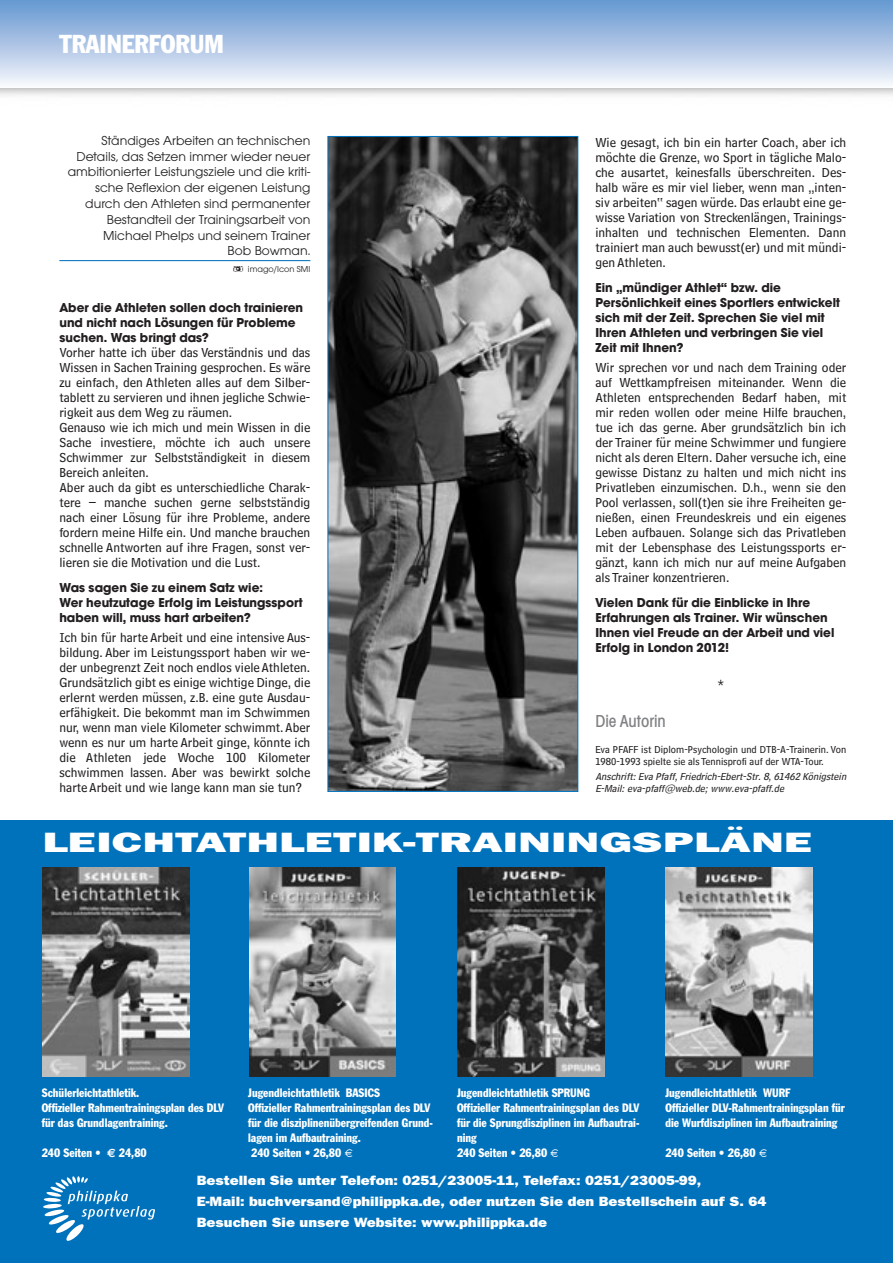
<style>
.page{position:relative;width:893px;height:1263px;background:#fff}
.page>*{position:absolute;margin:0;border:0;box-sizing:border-box;transform-origin:0 0}
.t1{font:800 28.2px "Franklin Gothic";letter-spacing:.005em;color:#fff;scale:1.67 1}
.t2{font:condensed 25.5px "Franklin Gothic";color:#fff}
.t3{font:500 condensed 18px "Avant Garde Gothic Itc T";color:#808285}
.t4{font:13.5px/15px "Bell Centennial Sub Caption";color:#231f20;text-align:justify}
.t5{font:700 13.5px/15px "Avant Garde Gothic Itc T";color:#231f20}
.t6{font:13.5px/15.8px "Avant Garde Gothic Itc T";color:#231f20;text-align:right}
.t7{font:800 13.5px/21px "Franklin Gothic";color:#fff;scale:1.11 1}
.t8{font:condensed 12px/15px "Franklin Gothic";color:#fff;scale:.95 1}
.t9{font:condensed 12px "Franklin Gothic";color:#fff;scale:.96 1}
.t10{font:10.5px/12px "Bell Centennial Sub Caption";color:#231f20}
.t11{font:italic 10.5px/12px "Bell Centennial Sub Caption";color:#231f20}
.t12{font:9px "Avant Garde Gothic Itc T";color:#231f20}
.s1{font-family:"Pinxit Private LL"}
.s2{font-family:"Euro Sans";font-weight:700;font-stretch:normal}
</style>
<div class="page">
<div style="left:0;top:0;width:893px;height:87px;background:linear-gradient(to bottom,#6395d0,#f6f6fb)"></div>
<img style="left:329px;top:138px;width:247px;height:652px">
<div style="left:327px;top:136px;width:251px;height:656px;border:1px solid #0072bc"></div>
<hr style="left:59px;top:260px;width:251px;height:1px;background:#0072bc">
<div style="left:0;top:820px;width:893px;height:443px;background:#0072bc"></div>
<svg style="left:43px;top:1176px;width:112px;height:65px"></svg>
<img style="left:42px;top:867px;width:147px;height:209px">
<img style="left:665px;top:867px;width:147px;height:209px">
<img style="left:250px;top:867px;width:145px;height:209px">
<img style="left:457px;top:867px;width:148px;height:209px">
<h2 class="t2" style="left:59px;top:35px;width:166px">TRAINERFORUM</h2>
<p class="t6" style="left:68px;top:134px;width:244px">Ständiges Arbeiten an technischen Details, das Setzen immer wieder neuer ambitionierter Leistungsziele und die kriti&shy;sche Reflexion der eigenen Leistung durch den Athleten sind permanenter Bestandteil der Trainingsarbeit von Michael Phelps und seinem Trainer<br>Bob Bowman.</p>
<p class="t12" style="left:233px;top:266px;width:79px"><span class="s1">C</span> imago/Icon SMI</p>
<p class="t5" style="left:59px;top:301px;width:245px">Aber die Athleten sollen doch trainieren und nicht nach Lösungen für Probleme suchen. Was bringt das?</p>
<p class="t4" style="left:59px;top:346px;width:252px;text-align:left">Vorher hatte ich über das Verständnis und das Wissen in Sachen Training gesprochen. Es wäre zu einfach, den Athleten alles auf dem Silber - tablett zu servieren und ihnen jegliche Schwie&shy;rigkeit aus dem Weg zu räumen.<br>Genauso wie ich mich und mein Wissen in die Sache inves tiere, möchte ich auch unsere Schwimmer zur Selbstständigkeit in diesem Bereich anleiten.<br>Aber auch da gibt es unterschiedliche Charak&shy;tere – manche suchen gerne selbstständig nach einer Lösung für ihre Probleme, andere fordern meine Hilfe ein. Und manche brauchen schnelle Antworten auf ihre Fragen, sonst ver&shy;lieren sie die Motivation und die Lust.</p>
<p class="t5" style="left:59px;top:582px;width:245px">Was sagen Sie zu einem Satz wie:<br>Wer heutzutage Erfolg im Leistungssport haben will, muss hart arbeiten?</p>
<p class="t4" style="left:59px;top:631px;width:252px">Ich bin für harte Arbeit und eine intensive Aus&shy;bildung. Aber im Leistungssport haben wir we&shy;der unbegrenzt Zeit noch endlos viele Athleten.<br>Grundsätzlich gibt es einige wichtige Dinge, die erlernt werden müssen, z.B. eine gute Ausdau&shy;erfähigkeit. Die bekommt man im Schwimmen nur, wenn man viele Kilometer schwimmt. Aber wenn es nur um harte Arbeit ginge, könnte ich die Athleten jede Woche 100 Kilometer schwimmen lassen. Aber was bewirkt solche harte Arbeit und wie lange kann man sie tun?</p>
<p class="t4" style="left:595px;top:136px;width:252px">Wie gesagt, ich bin ein harter Coach, aber ich möchte die Grenze, wo Sport in tägliche Malo&shy;che ausartet, keinesfalls überschreiten. Des&shy;halb wäre es mir viel lieber, wenn man „inten&shy;siv arbeiten“ sagen würde. Das erlaubt eine ge&shy;wisse Variation von Streckenlängen, Trainings&shy;inhalten und technischen Elementen. Dann trainiert man auch bewusst(er) und mit mündi&shy;gen Athleten.</p>
<p class="t5" style="left:595px;top:282px;width:246px">Ein „mündiger Athlet“ bzw. die Persönlichkeit eines Sportlers entwickelt sich mit der Zeit. Sprechen Sie viel mit Ihren Athleten und verbringen Sie viel Zeit mit Ihnen?</p>
<p class="t4" style="left:595px;top:361px;width:252px">Wir sprechen vor und nach dem Training oder auf Wettkampfreisen miteinander. Wenn die Athleten entsprechenden Bedarf haben, mit mir reden wollen oder meine Hilfe brauchen, tue ich das gerne. Aber grundsätzlich bin ich der Trainer für meine Schwimmer und fungiere nicht als deren Eltern. Daher versuche ich, eine gewisse Distanz zu halten und mich nicht ins Privatleben einzumischen. D.h., wenn sie den Pool verlassen, soll(t)en sie ihre Freiheiten ge&shy;nießen, einen Freundeskreis und ein eigenes Leben aufbauen. Solange sich das Privatleben mit der Lebensphase des Leistungssports er&shy;gänzt, kann ich mich nur auf meine Aufgaben als Trainer konzentrieren.</p>
<p class="t5" style="left:595px;top:597px;width:241px">Vielen Dank für die Einblicke in Ihre Erfahrungen als Trainer. Wir wünschen Ihnen viel Freude an der Arbeit und viel Erfolg in London 2012!</p>
<p class="t4" style="left:717px;top:678px;width:8px">*</p>
<h3 class="t3" style="left:595px;top:715px;width:72px">Die Autorin</h3>
<p class="t10" style="left:595px;top:744px;width:252px">Eva PFAFF ist Diplom-Psychologin und DTB-A-Trainerin. Von<br>1980-1993 spielte sie als Tennisprofi auf der WTA-Tour.</p>
<p class="t11" style="left:595px;top:771px;width:254px">Anschrift:Eva Pfaff,Friedrich-Ebert-Str.8,61462 Königstein<br>E-Mail: eva-pfaff@web.de; www.eva-pfaff.de</p>
<h1 class="t1" style="left:42px;top:832px;width:462px">LEICHTATHLETIK-TRAININGSPLÄNE</h1>
<p class="t8" style="left:42px;top:1086px;width:193px">Schülerleichtathletik.<br>Offizieller Rahmentrainingsplan des DLV für das Grund lagentraining.</p>
<p class="t9" style="left:42px;top:1148px;width:111px">240 Seiten • <span class="s2">€</span> 24,80</p>
<p class="t8" style="left:248px;top:1086px;width:196px">Jugendleichtathletik BASICS<br>Offizieller Rahmentrainingsplan des DLV für die disziplinenübergreifenden Grund&shy;lagen im Aufbautraining.<br>240 Seiten • 26,80</p>
<p class="t8" style="left:457px;top:1086px;width:193px">Jugendleichtathletik SPRUNG<br>Offizieller Rahmentrainingsplan des DLV für die Sprungdisziplinen im Aufbautrai&shy;ning<br>240 Seiten • 26,80</p>
<p class="t8" style="left:665px;top:1086px;width:190px">Jugendleichtathletik WURF<br>Offizieller DLV-Rahmentrainingsplan für die Wurfdisziplinen im Aufbautraining</p>
<p class="t9" style="left:665px;top:1148px;width:95px">240 Seiten • 26,80</p>
<p class="t7" style="left:197px;top:1171px;width:515px">Bestellen Sie unter Telefon: 0251/23005-11, Telefax: 0251/23005-99,<br>E-Mail: buchversand@philippka.de, oder nutzen Sie den Bestellschein auf S. 64<br>Besuchen Sie unsere Website: www.philippka.de</p>
</div>
